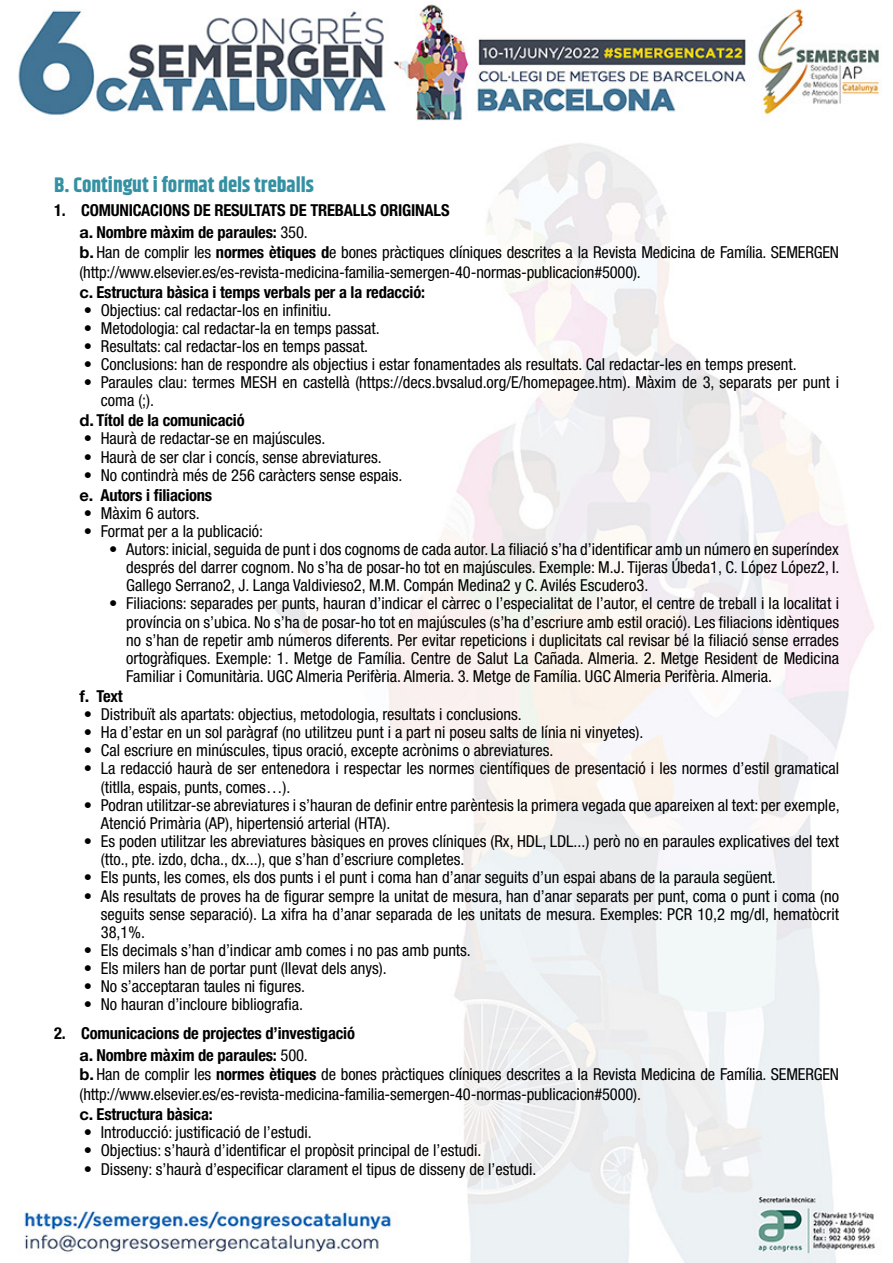
<style>
.page{position:relative;width:893px;height:1263px;background:#fff}
.page>*{position:absolute;margin:0;border:0;box-sizing:border-box;transform-origin:0 0}
.t1{font:700 21px "Khand";color:#3491a3}
.t2{font:condensed 16.5px/18.1px "Helvetica Neue LT Std";color:#000}
.t3{font:700 condensed 16.5px/21.9px "Helvetica Neue LT Std";letter-spacing:-.01em;color:#000}
.s1{font-stretch:normal}
.s2{font-weight:400}
.s3{font-weight:700;font-stretch:normal}
.s4{font-weight:700}
</style>
<div class="page">
<img style="left:18px;top:4px;width:864px;height:1259px">
<p class="t1" style="left:54px;top:170px;width:261px">B. Contingut i format dels treballs</p>
<p class="t3" style="left:80px;top:199px;width:372px;text-indent:-26px">1. COMUNICACIONS DE RESULTATS DE TREBALLS ORIGINALS <span class="s1">a.</span> Nombre màxim de paraules: <span class="s2">350.</span></p>
<p class="t2" style="left:80px;top:242px;width:761px;line-height:19.8px"><span class="s3">b.</span> Han de complir les <span class="s4">normes ètiques d</span>e bones pràctiques clíniques descrites a la Revista Medicina de Família. SEMERGEN (http://www.elsevier.es/es-revista-medicina-familia-semergen-40-normas-publicacion#5000).<br><span class="s3">c.</span> <span class="s4">Estructura bàsica i temps verbals per a la redacció:</span></p>
<p class="t2" style="left:84px;top:301px;width:249px">• Objectius: cal redactar-los en infinitiu.</p>
<p class="t2" style="left:84px;top:319px;width:297px">• Metodologia: cal redactar-la en temps passat.</p>
<p class="t2" style="left:84px;top:337px;width:286px">• Resultats: cal redactar-los en temps passat.</p>
<p class="t2" style="left:84px;top:355px;width:714px">• Conclusions: han de respondre als objectius i estar fonamentades als resultats. Cal redactar-les en temps present.</p>
<p class="t2" style="left:101px;top:373px;width:740px;text-indent:-17px">• Paraules clau: termes MESH en castellà (https://decs.bvsalud.org/E/homepagee.htm). Màxim de 3, separats per punt i coma (;).</p>
<p class="t3" style="left:80px;top:409px;width:167px"><span class="s1">d.</span> Títol de la comunicació</p>
<p class="t2" style="left:84px;top:429px;width:243px">• Haurà de redactar-se en majúscules.</p>
<p class="t2" style="left:84px;top:447px;width:300px">• Haurà de ser clar i concís, sense abreviatures.</p>
<p class="t2" style="left:80px;top:465px;width:324px;line-height:19.8px">• No contindrà més de 256 caràcters sense espais. <span class="s3">e.</span> <span class="s4">Autors i filiacions</span></p>
<p class="t2" style="left:84px;top:504px;width:117px">• Màxim 6 autors.</p>
<p class="t2" style="left:84px;top:522px;width:181px">• Format per a la publicació:</p>
<p class="t2" style="left:126px;top:540px;width:715px;text-align:justify;text-indent:-17px">• Autors: inicial, seguida de punt i dos cognoms de cada autor. La filiació s’ha d’identificar amb un número en superíndex després del darrer cognom. No s’ha de posar-ho tot en majúscules. Exemple: M.J. Tijeras Úbeda1, C. López López2, I.<br>Gallego Serrano2, J. Langa Valdivieso2, M.M. Compán Medina2 y C. Avilés Escudero3.</p>
<p class="t2" style="left:126px;top:594px;width:714px;text-align:justify;text-indent:-17px">• Filiacions: separades per punts, hauran d’indicar el càrrec o l’especialitat de l’autor, el centre de treball i la localitat i província on s’ubica. No s’ha de posar-ho tot en majúscules (s’ha d’escriure amb estil oració). Les filiacions idèntiques no s’han de repetir amb números diferents. Per evitar repeticions i duplicitats cal revisar bé la filiació sense errades ortogràfiques. Exemple: 1. Metge de Família. Centre de Salut La Cañada. Almeria. 2. Metge Resident de Medicina Familiar i Comunitària. UGC Almeria Perifèria. Almeria. 3. Metge de Família. UGC Almeria Perifèria. Almeria.</p>
<p class="t3" style="left:80px;top:685px;width:45px"><span class="s1">f.</span> Text</p>
<p class="t2" style="left:84px;top:705px;width:439px">• Distribuït als apartats: objectius, metodologia, resultats i conclusions.</p>
<p class="t2" style="left:84px;top:723px;width:561px">• Ha d’estar en un sol paràgraf (no utilitzeu punt i a part ni poseu salts de línia ni vinyetes).</p>
<p class="t2" style="left:84px;top:741px;width:471px">• Cal escriure en minúscules, tipus oració, excepte acrònims o abreviatures.</p>
<p class="t2" style="left:101px;top:759px;width:740px;text-indent:-17px">• La redacció haurà de ser entenedora i respectar les normes científiques de presentació i les normes d’estil gramatical (titlla, espais, punts, comes…).</p>
<p class="t2" style="left:101px;top:796px;width:740px;text-indent:-17px">• Podran utilitzar-se abreviatures i s’hauran de definir entre parèntesis la primera vegada que apareixen al text: per exemple,<br>Atenció Primària (AP), hipertensió arterial (HTA).</p>
<p class="t2" style="left:101px;top:832px;width:740px;text-indent:-17px">• Es poden utilitzar les abreviatures bàsiques en proves clíniques (Rx, HDL, LDL...) però no en paraules explicatives del text (tto., pte. izdo, dcha., dx...), que s’han d’escriure completes.</p>
<p class="t2" style="left:84px;top:868px;width:694px">• Els punts, les comes, els dos punts i el punt i coma han d’anar seguits d’un espai abans de la paraula següent.</p>
<p class="t2" style="left:101px;top:886px;width:740px;text-align:justify;text-indent:-17px">• Als resultats de proves ha de figurar sempre la unitat de mesura, han d’anar separats per punt, coma o punt i coma (no seguits sense separació). La xifra ha d’anar separada de les unitats de mesura. Exemples: PCR 10,2 mg/dl, hematòcrit 38,1%.</p>
<p class="t2" style="left:84px;top:941px;width:389px">• Els decimals s’han d’indicar amb comes i no pas amb punts.</p>
<p class="t2" style="left:84px;top:959px;width:305px">• Els milers han de portar punt (llevat dels anys).</p>
<p class="t2" style="left:84px;top:977px;width:223px">• No s’acceptaran taules ni figures.</p>
<p class="t2" style="left:84px;top:995px;width:221px">• No hauran d’incloure bibliografia.</p>
<p class="t3" style="left:80px;top:1022px;width:277px;text-indent:-26px">2. Comunicacions de projectes d’investigació <span class="s1">a.</span> Nombre màxim de paraules: <span class="s2">500.</span></p>
<p class="t2" style="left:80px;top:1064px;width:761px;line-height:19.8px"><span class="s3">b.</span> Han de complir les <span class="s4">normes ètiques</span> de bones pràctiques clíniques descrites a la Revista Medicina de Família. SEMERGEN (http://www.elsevier.es/es-revista-medicina-familia-semergen-40-normas-publicacion#5000).<br><span class="s3">c.</span> <span class="s4">Estructura bàsica:</span></p>
<p class="t2" style="left:84px;top:1123px;width:230px">• Introducció: justificació de l’estudi.</p>
<p class="t2" style="left:84px;top:1141px;width:399px">• Objectius: s’haurà d’identificar el propòsit principal de l’estudi.</p>
<p class="t2" style="left:84px;top:1159px;width:454px">• Disseny: s’haurà d’especificar clarament el tipus de disseny de l’estudi.</p>
</div>
